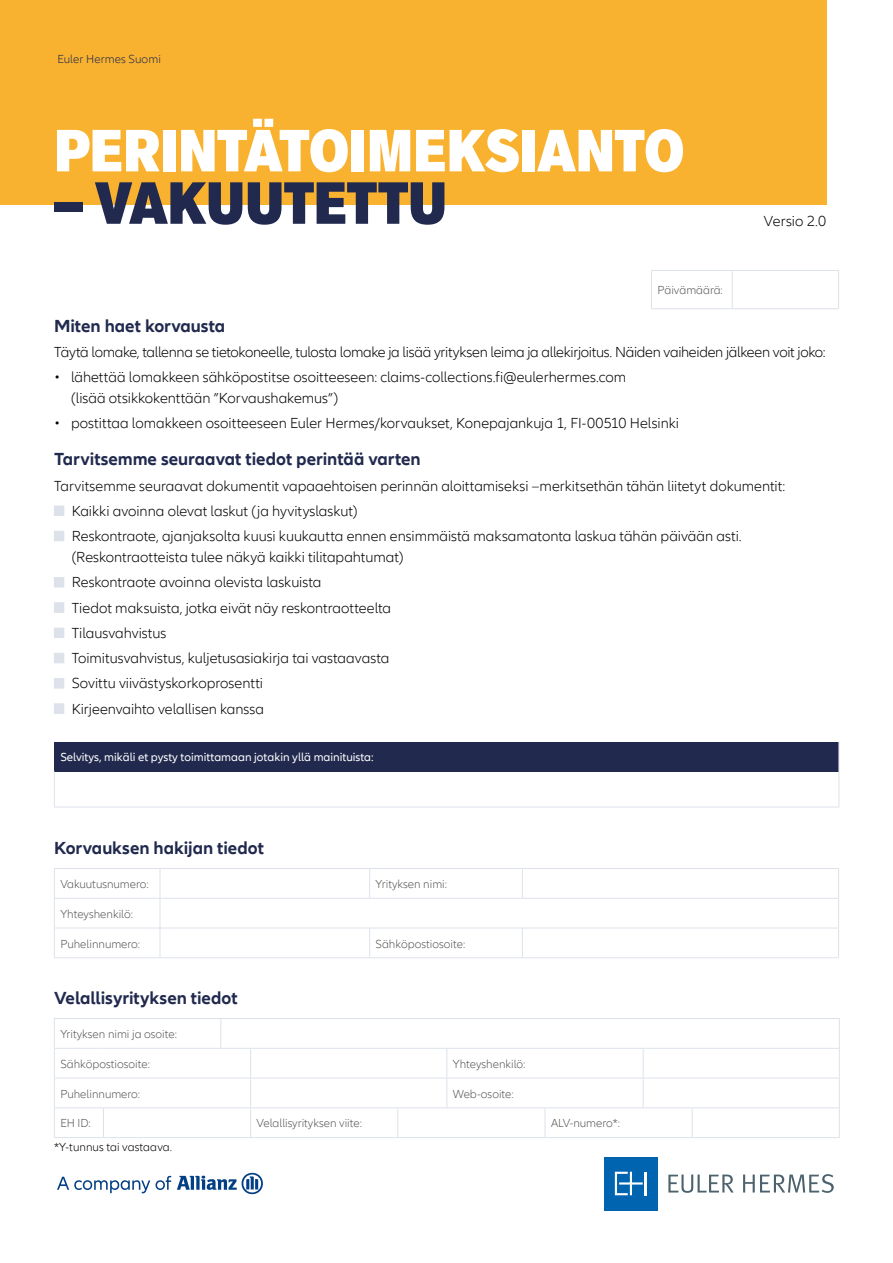
<style>
.page{position:relative;width:893px;height:1263px;background:#fff}
.page>*{position:absolute;margin:0;border:0;box-sizing:border-box;transform-origin:0 0}
.t1{font:900 condensed 58.2px "Applied Sans Pro";letter-spacing:-.01em;color:#fff}
.t2{font:900 condensed 58.2px "Applied Sans Pro";letter-spacing:-.015em;color:#212a4e}
.t3{font:700 18px "Allianz Neo";color:#212a4e}
.t4{font:300 15px/25.2px "Allianz Neo";letter-spacing:-.005em;color:#000}
.t5{font:300 12px "Allianz Neo";color:#575756}
.t6{font:12px "Allianz Neo";color:#fff}
.t7{font:300 12px "Allianz Neo";letter-spacing:.005em;color:#000}
.t8{font:300 12px "Allianz Neo";letter-spacing:.005em;color:#212a4e}
</style>
<div class="page">
<div style="left:604px;top:1157px;width:54px;height:53px;background:#0064b0"></div>
<hr style="left:645px;top:1172px;width:2px;height:23px;background:#fff">
<svg style="left:615px;top:1172px;width:28px;height:23px"></svg>
<svg style="left:668px;top:1174px;width:66px;height:19px"></svg>
<svg style="left:743px;top:1174px;width:91px;height:19px"></svg>
<svg style="left:177px;top:1173px;width:86px;height:21px"></svg>
<svg style="left:57px;top:1176px;width:114px;height:17px"></svg>
<div style="left:0;top:0;width:826px;height:204px;background:#f9b230"></div>
<hr style="left:54px;top:868px;width:106px;height:1px;background:#dde2ea">
<hr style="left:160px;top:868px;width:210px;height:1px;background:#dde2ea">
<hr style="left:370px;top:868px;width:152px;height:1px;background:#dde2ea">
<hr style="left:522px;top:868px;width:317px;height:1px;background:#dde2ea">
<svg style="left:54px;top:869px;width:1px;height:88px"></svg>
<svg style="left:838px;top:869px;width:1px;height:88px"></svg>
<svg style="left:369px;top:869px;width:1px;height:29px"></svg>
<svg style="left:522px;top:869px;width:1px;height:29px"></svg>
<hr style="left:54px;top:898px;width:106px;height:1px;background:#dde2ea">
<hr style="left:160px;top:898px;width:210px;height:1px;background:#dde2ea">
<hr style="left:370px;top:898px;width:152px;height:1px;background:#dde2ea">
<hr style="left:522px;top:898px;width:317px;height:1px;background:#dde2ea">
<hr style="left:54px;top:928px;width:106px;height:1px;background:#dde2ea">
<hr style="left:160px;top:928px;width:210px;height:1px;background:#dde2ea">
<svg style="left:160px;top:869px;width:1px;height:88px"></svg>
<hr style="left:370px;top:928px;width:152px;height:1px;background:#dde2ea">
<svg style="left:369px;top:929px;width:1px;height:28px"></svg>
<hr style="left:522px;top:928px;width:317px;height:1px;background:#dde2ea">
<svg style="left:522px;top:929px;width:1px;height:28px"></svg>
<hr style="left:54px;top:957px;width:106px;height:1px;background:#dde2ea">
<hr style="left:160px;top:957px;width:210px;height:1px;background:#dde2ea">
<hr style="left:370px;top:957px;width:152px;height:1px;background:#dde2ea">
<hr style="left:522px;top:957px;width:317px;height:1px;background:#dde2ea">
<svg style="left:54px;top:1019px;width:1px;height:118px"></svg>
<hr style="left:54px;top:1018px;width:49px;height:1px;background:#dde2ea">
<hr style="left:103px;top:1018px;width:118px;height:1px;background:#dde2ea">
<hr style="left:221px;top:1018px;width:30px;height:1px;background:#dde2ea">
<svg style="left:220px;top:1019px;width:1px;height:29px"></svg>
<hr style="left:251px;top:1018px;width:147px;height:1px;background:#dde2ea">
<hr style="left:398px;top:1018px;width:49px;height:1px;background:#dde2ea">
<hr style="left:447px;top:1018px;width:98px;height:1px;background:#dde2ea">
<hr style="left:545px;top:1018px;width:98px;height:1px;background:#dde2ea">
<hr style="left:643px;top:1018px;width:49px;height:1px;background:#dde2ea">
<hr style="left:692px;top:1018px;width:148px;height:1px;background:#dde2ea">
<hr style="left:54px;top:1048px;width:49px;height:1px;background:#dde2ea">
<hr style="left:103px;top:1048px;width:118px;height:1px;background:#dde2ea">
<hr style="left:221px;top:1048px;width:30px;height:1px;background:#dde2ea">
<hr style="left:251px;top:1048px;width:147px;height:1px;background:#dde2ea">
<hr style="left:398px;top:1048px;width:49px;height:1px;background:#dde2ea">
<hr style="left:447px;top:1048px;width:98px;height:1px;background:#dde2ea">
<hr style="left:545px;top:1048px;width:98px;height:1px;background:#dde2ea">
<hr style="left:643px;top:1048px;width:49px;height:1px;background:#dde2ea">
<hr style="left:692px;top:1048px;width:148px;height:1px;background:#dde2ea">
<hr style="left:54px;top:1078px;width:49px;height:1px;background:#dde2ea">
<hr style="left:103px;top:1078px;width:118px;height:1px;background:#dde2ea">
<hr style="left:221px;top:1078px;width:30px;height:1px;background:#dde2ea">
<hr style="left:251px;top:1078px;width:147px;height:1px;background:#dde2ea">
<hr style="left:398px;top:1078px;width:49px;height:1px;background:#dde2ea">
<hr style="left:447px;top:1078px;width:98px;height:1px;background:#dde2ea">
<svg style="left:446px;top:1049px;width:1px;height:58px"></svg>
<hr style="left:545px;top:1078px;width:98px;height:1px;background:#dde2ea">
<hr style="left:643px;top:1078px;width:49px;height:1px;background:#dde2ea">
<svg style="left:643px;top:1049px;width:1px;height:58px"></svg>
<hr style="left:692px;top:1078px;width:148px;height:1px;background:#dde2ea">
<hr style="left:54px;top:1107px;width:49px;height:1px;background:#dde2ea">
<hr style="left:103px;top:1107px;width:118px;height:1px;background:#dde2ea">
<svg style="left:103px;top:1108px;width:1px;height:29px"></svg>
<hr style="left:221px;top:1107px;width:30px;height:1px;background:#dde2ea">
<hr style="left:251px;top:1107px;width:147px;height:1px;background:#dde2ea">
<svg style="left:250px;top:1049px;width:1px;height:88px"></svg>
<hr style="left:398px;top:1107px;width:49px;height:1px;background:#dde2ea">
<svg style="left:397px;top:1108px;width:1px;height:29px"></svg>
<hr style="left:447px;top:1107px;width:98px;height:1px;background:#dde2ea">
<hr style="left:545px;top:1107px;width:98px;height:1px;background:#dde2ea">
<svg style="left:545px;top:1108px;width:1px;height:29px"></svg>
<hr style="left:643px;top:1107px;width:49px;height:1px;background:#dde2ea">
<hr style="left:692px;top:1107px;width:148px;height:1px;background:#dde2ea">
<svg style="left:692px;top:1108px;width:1px;height:29px"></svg>
<svg style="left:839px;top:1019px;width:1px;height:118px"></svg>
<hr style="left:54px;top:1137px;width:49px;height:1px;background:#dde2ea">
<hr style="left:103px;top:1137px;width:118px;height:1px;background:#dde2ea">
<hr style="left:221px;top:1137px;width:30px;height:1px;background:#dde2ea">
<hr style="left:251px;top:1137px;width:147px;height:1px;background:#dde2ea">
<hr style="left:398px;top:1137px;width:49px;height:1px;background:#dde2ea">
<hr style="left:447px;top:1137px;width:98px;height:1px;background:#dde2ea">
<hr style="left:545px;top:1137px;width:98px;height:1px;background:#dde2ea">
<hr style="left:643px;top:1137px;width:49px;height:1px;background:#dde2ea">
<hr style="left:692px;top:1137px;width:148px;height:1px;background:#dde2ea">
<hr style="left:651px;top:270px;width:81px;height:1px;background:#dde2ea">
<hr style="left:651px;top:271px;width:1px;height:37px;background:#dde2ea">
<hr style="left:732px;top:270px;width:107px;height:1px;background:#dde2ea">
<hr style="left:732px;top:271px;width:1px;height:37px;background:#dde2ea">
<hr style="left:838px;top:271px;width:1px;height:37px;background:#dde2ea">
<hr style="left:651px;top:308px;width:81px;height:1px;background:#dde2ea">
<hr style="left:732px;top:308px;width:107px;height:1px;background:#dde2ea">
<div style="left:54px;top:506px;width:10px;height:10px;background:#dde2ea"></div>
<div style="left:54px;top:531px;width:10px;height:10px;background:#dde2ea"></div>
<div style="left:54px;top:577px;width:10px;height:10px;background:#dde2ea"></div>
<div style="left:54px;top:602px;width:10px;height:11px;background:#dde2ea"></div>
<div style="left:54px;top:628px;width:10px;height:10px;background:#dde2ea"></div>
<div style="left:54px;top:653px;width:10px;height:10px;background:#dde2ea"></div>
<div style="left:54px;top:678px;width:10px;height:10px;background:#dde2ea"></div>
<div style="left:54px;top:703px;width:10px;height:11px;background:#dde2ea"></div>
<div style="left:54px;top:742px;width:785px;height:29px;background:#212a4e"></div>
<hr style="left:54px;top:771px;width:1px;height:36px;background:#dde2ea">
<svg style="left:838px;top:742px;width:1px;height:29px"></svg>
<hr style="left:838px;top:771px;width:1px;height:36px;background:#dde2ea">
<hr style="left:54px;top:807px;width:785px;height:1px;background:#dde2ea">
<p class="t8" style="left:57px;top:52px;width:105px">Euler Hermes Suomi</p>
<h1 class="t1" style="left:54px;top:115px;width:632px">PERINTÄTOIMEKSIANTO</h1>
<h1 class="t2" style="left:54px;top:167px;width:395px">– VAKUUTETTU</h1>
<p class="t5" style="left:657px;top:283px;width:67px">Päivämäärä:</p>
<p class="t4" style="left:764px;top:209px;width:64px">Versio 2.0</p>
<p class="t3" style="left:54px;top:315px;width:173px">Miten haet korvausta</p>
<p class="t4" style="left:54px;top:340px;width:773px">Täytä lomake, tallenna se tietokoneelle, tulosta lomake ja lisää yrityksen leima ja allekirjoitus. Näiden vaiheiden jälkeen voit joko:</p>
<p class="t4" style="left:71px;top:367px;width:557px;line-height:21px;text-indent:-17px">• lähettää lomakkeen sähköpostitse osoitteeseen: claims-collections.fi@eulerhermes.com (lisää otsikkokenttään ”Korvaushakemus”)</p>
<p class="t4" style="left:54px;top:411px;width:627px">• postittaa lomakkeen osoitteeseen Euler Hermes/korvaukset, Konepajankuja 1, FI-00510 Helsinki</p>
<p class="t3" style="left:54px;top:449px;width:368px">Tarvitsemme seuraavat tiedot perintää varten</p>
<p class="t4" style="left:72px;top:473px;width:715px;text-indent:-18px">Tarvitsemme seuraavat dokumentit vapaaehtoisen perinnän aloittamiseksi –merkitsethän tähän liitetyt dokumentit:<br>Kaikki avoinna olevat laskut (ja hyvityslaskut)<br>Reskontraote, ajanjaksolta kuusi kuukautta ennen ensimmäistä maksamatonta laskua tähän päivään asti.</p>
<p class="t4" style="left:72px;top:545px;width:333px">(Reskontraotteista tulee näkyä kaikki tilitapahtumat)<br>Reskontraote avoinna olevista laskuista<br>Tiedot maksuista, jotka eivät näy reskontraotteelta Tilausvahvistus<br>Toimitusvahvistus, kuljetusasiakirja tai vastaavasta Sovittu viivästyskorkoprosentti<br>Kirjeenvaihto velallisen kanssa</p>
<p class="t6" style="left:60px;top:750px;width:315px">Selvitys, mikäli et pysty toimittamaan jotakin yllä mainituista:</p>
<p class="t3" style="left:54px;top:837px;width:211px">Korvauksen hakijan tiedot</p>
<p class="t5" style="left:60px;top:877px;width:90px">Vakuutusnumero:</p>
<p class="t5" style="left:376px;top:877px;width:73px">Yrityksen nimi:</p>
<p class="t5" style="left:60px;top:907px;width:74px">Yhteyshenkilö:</p>
<p class="t5" style="left:60px;top:937px;width:81px">Puhelinnumero:</p>
<p class="t5" style="left:376px;top:937px;width:91px">Sähköpostiosoite:</p>
<p class="t3" style="left:54px;top:987px;width:185px">Velallisyrityksen tiedot</p>
<p class="t5" style="left:60px;top:1027px;width:118px">Yrityksen nimi ja osoite:</p>
<p class="t5" style="left:60px;top:1057px;width:91px">Sähköpostiosoite:</p>
<p class="t5" style="left:453px;top:1057px;width:74px">Yhteyshenkilö:</p>
<p class="t5" style="left:60px;top:1087px;width:81px">Puhelinnumero:</p>
<p class="t5" style="left:453px;top:1087px;width:62px">Web-osoite:</p>
<p class="t5" style="left:60px;top:1116px;width:32px">EH ID:</p>
<p class="t5" style="left:257px;top:1116px;width:107px">Velallisyrityksen viite:</p>
<p class="t5" style="left:551px;top:1116px;width:70px">ALV-numero*:</p>
<p class="t7" style="left:54px;top:1140px;width:120px">*Y-tunnus tai vastaava.</p>
</div>
